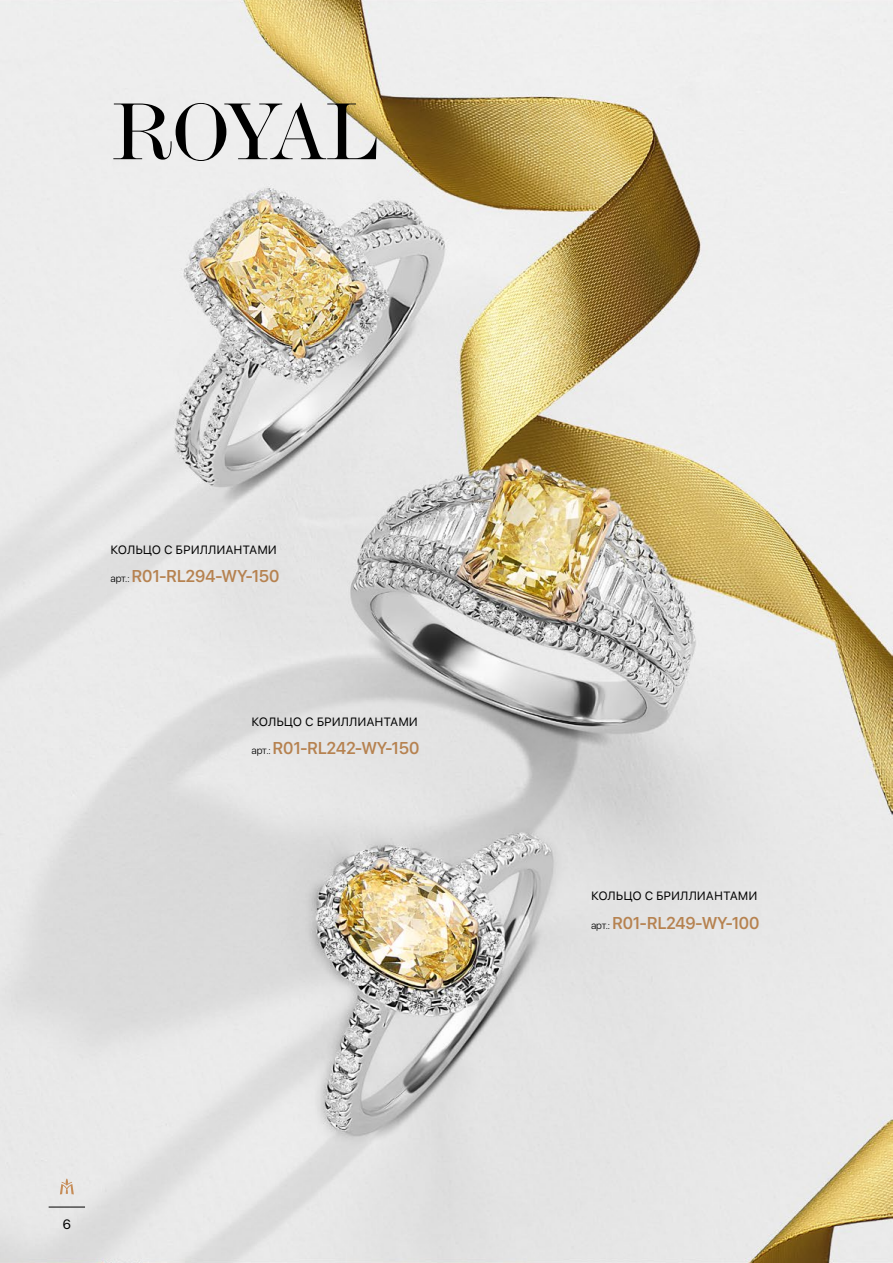
<style>
.page{position:relative;width:893px;height:1263px;background:#fff}
.page>*{position:absolute;margin:0;border:0;box-sizing:border-box;transform-origin:0 0}
.t1{font:82.05px "Baron MT Modern Cyr";letter-spacing:-.035em;color:#000}
.t2{font:500 18px "SF Compact Display";letter-spacing:-.01em;color:#b68250}
.t3{font:13.5px "SF Pro Display";color:#000}
.t4{font:12px "SFUI Text";letter-spacing:-.01em;color:#000}
.s1{font-family:"SF Pro Display";font-weight:300;font-size:10.5px;color:#000}
</style>
<div class="page">
<img style="left:0;top:0;width:893px;height:1263px">
<hr style="left:49px;top:1207px;width:36px;height:1px;background:#000">
<svg style="left:60px;top:1178px;width:14px;height:16px"></svg>
<h1 class="t1" style="left:112px;top:89px;width:268px">ROYAL</h1>
<p class="t4" style="left:111px;top:541px;width:168px">КОЛЬЦО C БРИЛЛИАНТАМИ</p>
<p class="t2" style="left:111px;top:565px;width:170px"><span class="s1">арт.:</span> R01-RL294-WY-150</p>
<p class="t4" style="left:252px;top:713px;width:168px">КОЛЬЦО C БРИЛЛИАНТАМИ</p>
<p class="t2" style="left:252px;top:738px;width:169px"><span class="s1">арт.:</span> R01-RL242-WY-150</p>
<p class="t3" style="left:63px;top:1216px;width:10px">6</p>
<p class="t4" style="left:591px;top:887px;width:168px">КОЛЬЦО C БРИЛЛИАНТАМИ</p>
<p class="t2" style="left:591px;top:912px;width:170px"><span class="s1">арт.:</span> R01-RL249-WY-100</p>
</div>
